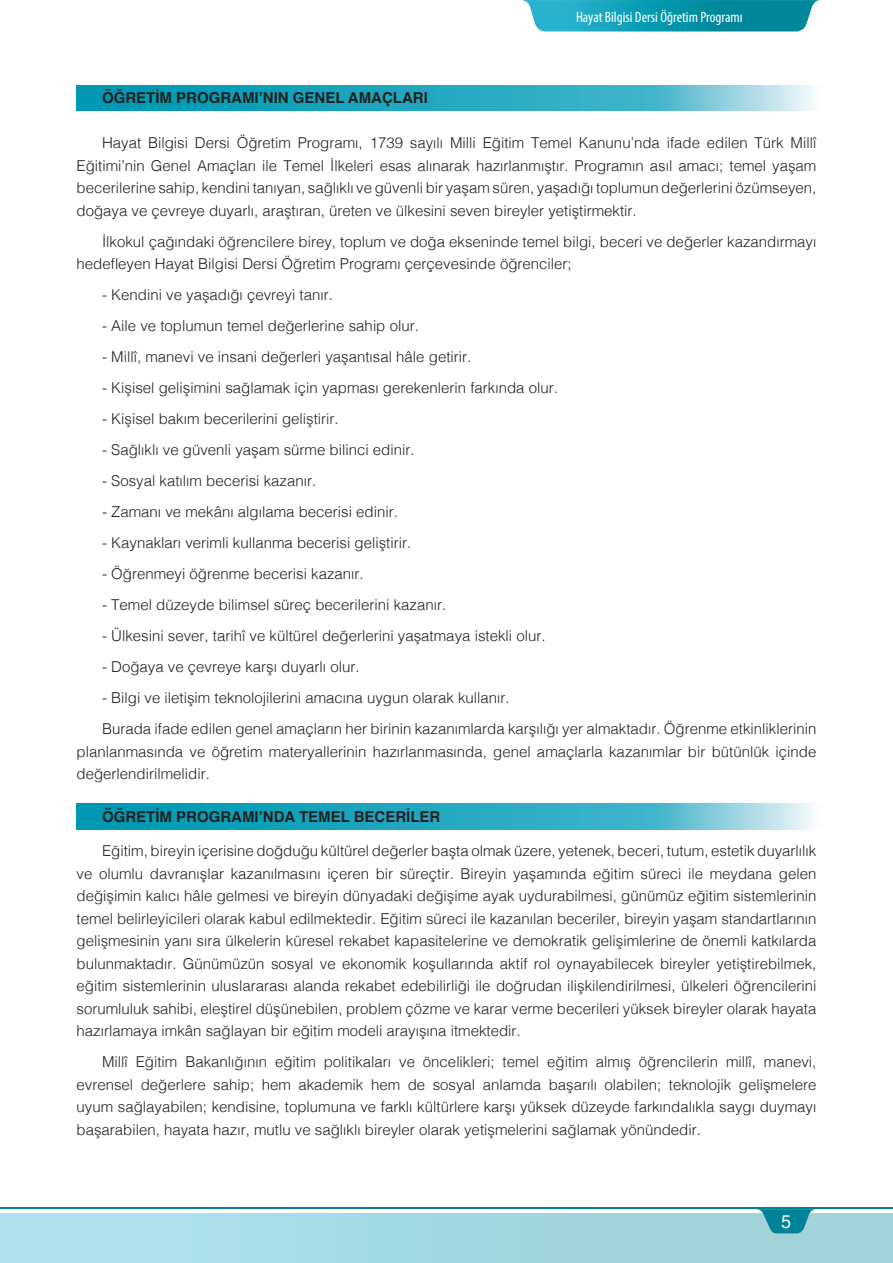
<style>
.page{position:relative;width:893px;height:1263px;background:#fff}
.page>*{position:absolute;margin:0;border:0;box-sizing:border-box;transform-origin:0 0}
.t1{font:500 18px "Helvetica";color:#fff}
.t2{font:300 15px/22.5px "Helvetica";color:#231f20;text-align:justify}
.t3{font:700 15px "Helvetica";color:#231f20}
.t4{font:condensed 15px "Myriad Pro";color:#fff}
</style>
<div class="page">
<div style="left:0;top:1213px;width:893px;height:50px;background:linear-gradient(to right,#aee3ed,#9dcfd4)"></div>
<hr style="left:0;top:1213px;width:1px;height:50px;background:#afe2ec">
<hr style="left:0;top:1207px;width:893px;height:2px;background:#008297">
<svg style="left:756px;top:1209px;width:66px;height:25px;background:#45a5b3"></svg>
<svg style="left:522px;top:0;width:298px;height:32px;background:#21a1b5"></svg>
<svg style="left:77px;top:85px;width:735px;height:26px;background:#36afc4"></svg>
<svg style="left:77px;top:804px;width:735px;height:25px;background:#36afc4"></svg>
<p class="t4" style="left:576px;top:8px;width:168px">Hayat Bilgisi Dersi Öğretim Programı</p>
<p class="t3" style="left:102px;top:86px;width:327px">ÖĞRETİM PROGRAMI’NIN GENEL AMAÇLARI</p>
<p class="t2" style="left:77px;top:130px;width:741px;text-indent:26px">Hayat Bilgisi Dersi Öğretim Programı, 1739 sayılı Milli Eğitim Temel Kanunu’nda ifade edilen Türk Millî Eğitimi’nin Genel Amaçları ile Temel İlkeleri esas alınarak hazırlanmıştır. Programın asıl amacı; temel yaşam becerilerine sahip, kendini tanıyan, sağlıklı ve güvenli bir yaşam süren, yaşadığı toplumun değerlerini özümseyen, doğaya ve çevreye duyarlı, araştıran, üreten ve ülkesini seven bireyler yetiştirmektir.</p>
<p class="t2" style="left:77px;top:229px;width:741px;text-indent:26px">İlkokul çağındaki öğrencilere birey, toplum ve doğa ekseninde temel bilgi, beceri ve değerler kazandırmayı hedefleyen Hayat Bilgisi Dersi Öğretim Programı çerçevesinde öğrenciler;</p>
<p class="t2" style="left:102px;top:283px;width:232px">- Kendini ve yaşadığı çevreyi tanır.</p>
<p class="t2" style="left:102px;top:314px;width:318px">- Aile ve toplumun temel değerlerine sahip olur.</p>
<p class="t2" style="left:102px;top:345px;width:371px">- Millî, manevi ve insani değerleri yaşantısal hâle getirir.</p>
<p class="t2" style="left:102px;top:376px;width:457px">- Kişisel gelişimini sağlamak için yapması gerekenlerin farkında olur.</p>
<p class="t2" style="left:102px;top:407px;width:238px">- Kişisel bakım becerilerini geliştirir.</p>
<p class="t2" style="left:102px;top:438px;width:314px">- Sağlıklı ve güvenli yaşam sürme bilinci edinir.</p>
<p class="t2" style="left:102px;top:469px;width:216px">- Sosyal katılım becerisi kazanır.</p>
<p class="t2" style="left:102px;top:500px;width:297px">- Zamanı ve mekânı algılama becerisi edinir.</p>
<p class="t2" style="left:102px;top:531px;width:311px">- Kaynakları verimli kullanma becerisi geliştirir.</p>
<p class="t2" style="left:102px;top:562px;width:263px">- Öğrenmeyi öğrenme becerisi kazanır.</p>
<p class="t2" style="left:102px;top:593px;width:346px">- Temel düzeyde bilimsel süreç becerilerini kazanır.</p>
<p class="t2" style="left:102px;top:624px;width:445px">- Ülkesini sever, tarihî ve kültürel değerlerini yaşatmaya istekli olur.</p>
<p class="t2" style="left:102px;top:655px;width:259px">- Doğaya ve çevreye karşı duyarlı olur.</p>
<p class="t2" style="left:102px;top:681px;width:716px;line-height:31px">- Bilgi ve iletişim teknolojilerini amacına uygun olarak kullanır.<br>Burada ifade edilen genel amaçların her birinin kazanımlarda karşılığı yer almaktadır. Öğrenme etkinliklerinin</p>
<p class="t2" style="left:77px;top:739px;width:741px">planlanmasında ve öğretim materyallerinin hazırlanmasında, genel amaçlarla kazanımlar bir bütünlük içinde değerlendirilmelidir.</p>
<p class="t3" style="left:102px;top:805px;width:340px">ÖĞRETİM PROGRAMI’NDA TEMEL BECERİLER</p>
<p class="t2" style="left:77px;top:839px;width:741px;text-indent:26px">Eğitim, bireyin içerisine doğduğu kültürel değerler başta olmak üzere, yetenek, beceri, tutum, estetik duyarlılık ve olumlu davranışlar kazanılmasını içeren bir süreçtir. Bireyin yaşamında eğitim süreci ile meydana gelen değişimin kalıcı hâle gelmesi ve bireyin dünyadaki değişime ayak uydurabilmesi, günümüz eğitim sistemlerinin temel belirleyicileri olarak kabul edilmektedir. Eğitim süreci ile kazanılan beceriler, bireyin yaşam standartlarının gelişmesinin yanı sıra ülkelerin küresel rekabet kapasitelerine ve demokratik gelişimlerine de önemli katkılarda bulunmaktadır. Günümüzün sosyal ve ekonomik koşullarında aktif rol oynayabilecek bireyler yetiştirebilmek, eğitim sistemlerinin uluslararası alanda rekabet edebilirliği ile doğrudan ilişkilendirilmesi, ülkeleri öğrencilerini sorumluluk sahibi, eleştirel düşünebilen, problem çözme ve karar verme becerileri yüksek bireyler olarak hayata hazırlamaya imkân sağlayan bir eğitim modeli arayışına itmektedir.</p>
<p class="t2" style="left:77px;top:1050px;width:741px;text-indent:26px">Millî Eğitim Bakanlığının eğitim politikaları ve öncelikleri; temel eğitim almış öğrencilerin millî, manevi, evrensel değerlere sahip; hem akademik hem de sosyal anlamda başarılı olabilen; teknolojik gelişmelere uyum sağlayabilen; kendisine, toplumuna ve farklı kültürlere karşı yüksek düzeyde farkındalıkla saygı duymayı başarabilen, hayata hazır, mutlu ve sağlıklı bireyler olarak yetişmelerini sağlamak yönündedir.</p>
<p class="t1" style="left:781px;top:1211px;width:12px">5</p>
</div>
